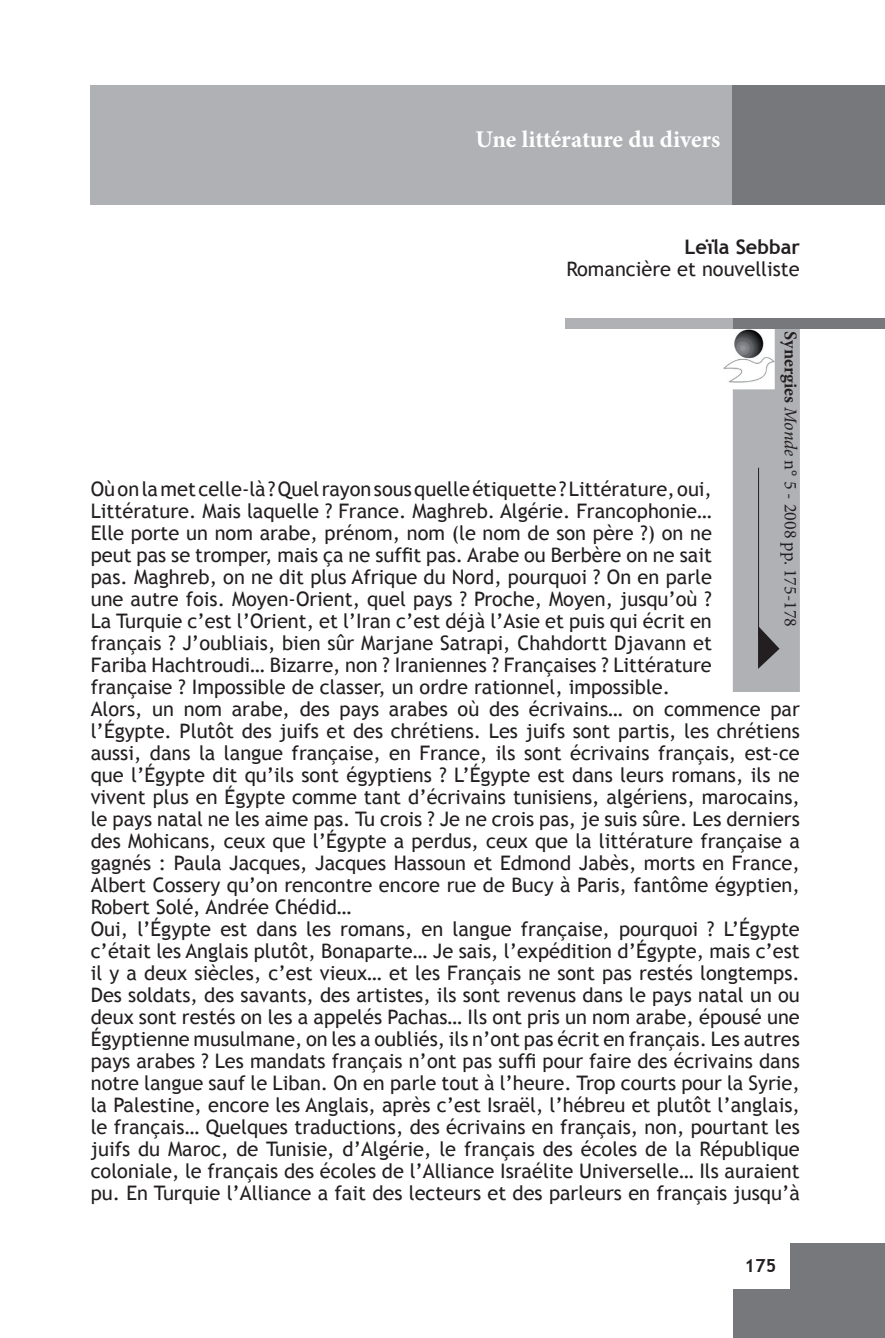
<style>
.page{position:relative;width:885px;height:1338px;background:#fff}
.page>*{position:absolute;margin:0;border:0;box-sizing:border-box;transform-origin:0 0}
.t1{font:700 24px "Minion Pro";letter-spacing:-.005em;color:#fff}
.t2{font:20px/22px "Trebuchet MS";color:#231f20}
.t3{font:700 20px "Trebuchet MS";color:#231f20}
.t4{font:18px "Minion Pro";color:#231f20}
.t5{font:700 18px "Trebuchet MS";color:#231f20}
.s1{font-weight:700}
.s2{font-style:italic}
</style>
<div class="page">
<div style="left:733px;top:1243px;width:151px;height:95px;background:#76787b"></div>
<div style="left:731px;top:1241px;width:58px;height:48px;background:#fff"></div>
<div style="left:565px;top:318px;width:171px;height:11px;background:#b0b1b5"></div>
<div style="left:730px;top:85px;width:154px;height:119px;background:#76787b"></div>
<div style="left:732px;top:327px;width:67px;height:365px;background:#b0b1b5"></div>
<div style="left:733px;top:318px;width:151px;height:11px;background:#76787b"></div>
<svg style="left:758px;top:626px;width:21px;height:43px"></svg>
<img style="left:723px;top:329px;width:51px;height:60px">
<hr style="left:758px;top:468px;width:1px;height:169px;background:#231f20">
<div style="left:91px;top:85px;width:640px;height:120px;background:#b0b1b5"></div>
<p class="t1" style="left:475px;top:122px;width:246px">Une littérature du divers</p>
<p class="t3" style="left:684px;top:234px;width:117px">Leïla Sebbar</p>
<p class="t2" style="left:566px;top:258px;width:235px">Romancière et nouvelliste</p>
<p class="t2" style="left:91px;top:478px;width:622px;text-align:justify">Où on la met celle-là? Quel rayon sous quelle étiquette? Littérature, oui, Littérature. Mais laquelle ? France. Maghreb. Algérie. Francophonie… Elle porte un nom arabe, prénom, nom (le nom de son père ?) on ne peut pas se tromper, mais ça ne suffit pas. Arabe ou Berbère on ne sait pas. Maghreb, on ne dit plus Afrique du Nord, pourquoi ? On en parle une autre fois. Moyen-Orient, quel pays ? Proche, Moyen, jusqu’où ?<br>La Turquie c’est l’Orient, et l’Iran c’est déjà l’Asie et puis qui écrit en français ? J’oubliais, bien sûr Marjane Satrapi, Chahdortt Djavann et Fariba Hachtroudi… Bizarre, non ? Iraniennes ? Françaises ? Littérature française ? Impossible de classer, un ordre rationnel, impossible.</p>
<p class="t4" style="left:802px;top:331px;width:297px;rotate:90deg"><span class="s1">Synergies</span> <span class="s2">Monde</span> n° 5 - 2008 pp. 175-178</p>
<p class="t2" style="left:91px;top:698px;width:710px">Alors, un nom arabe, des pays arabes où des écrivains… on commence par l’Égypte. Plutôt des juifs et des chrétiens. Les juifs sont partis, les chrétiens aussi, dans la langue française, en France, ils sont écrivains français, est-ce que l’Égypte dit qu’ils sont égyptiens ? L’Égypte est dans leurs romans, ils ne vivent plus en Égypte comme tant d’écrivains tunisiens, algériens, marocains, le pays natal ne les aime pas. Tu crois ? Je ne crois pas, je suis sûre. Les derniers des Mohicans, ceux que l’Égypte a perdus, ceux que la littérature française a gagnés : Paula Jacques, Jacques Hassoun et Edmond Jabès, morts en France, Albert Cossery qu’on rencontre encore rue de Bucy à Paris, fantôme égyptien, Robert Solé, Andrée Chédid…<br>Oui, l’Égypte est dans les romans, en langue française, pourquoi ? L’Égypte c’était les Anglais plutôt, Bonaparte… Je sais, l’expédition d’Égypte, mais c’est il y a deux siècles, c’est vieux… et les Français ne sont pas restés longtemps.<br>Des soldats, des savants, des artistes, ils sont revenus dans le pays natal un ou deux sont restés on les a appelés Pachas… Ils ont pris un nom arabe, épousé une Égyptienne musulmane, on les a oubliés, ils n’ont pas écrit en français. Les autres pays arabes ? Les mandats français n’ont pas suffi pour faire des écrivains dans notre langue sauf le Liban. On en parle tout à l’heure. Trop courts pour la Syrie, la Palestine, encore les Anglais, après c’est Israël, l’hébreu et plutôt l’anglais, le français… Quelques traductions, des écrivains en français, non, pourtant les juifs du Maroc, de Tunisie, d’Algérie, le français des écoles de la République coloniale, le français des écoles de l’Alliance Israélite Universelle… Ils auraient pu. En Turquie l’Alliance a fait des lecteurs et des parleurs en français jusqu’à</p>
<p class="t5" style="left:744px;top:1254px;width:33px">175</p>
</div>
